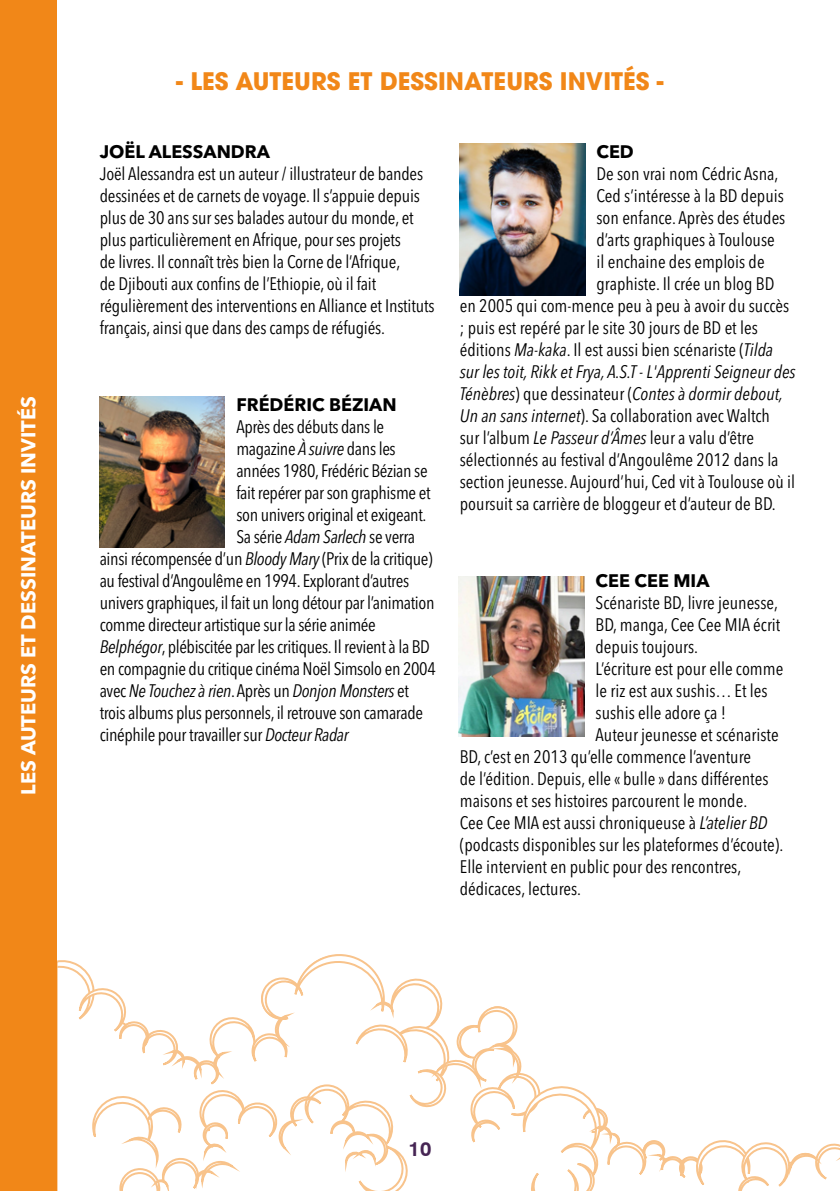
<style>
.page{position:relative;width:840px;height:1191px;background:#fff}
.page>*{position:absolute;margin:0;border:0;box-sizing:border-box;transform-origin:0 0}
.t1{font:700 24px "Avant Garde LT";color:#f18718}
.t2{font:700 20px "Avenir Next LT Pro";color:#fff}
.t3{font:700 20px "Swiss 721 BT";color:#462554}
.t4{font:condensed 18px/22px "Avenir Next LT Pro";letter-spacing:-.01em;color:#000}
.t5{font:italic condensed 18px "Avenir Next LT Pro";color:#000}
.t6{font:italic condensed 18px "Avenir Next LT Pro";letter-spacing:-.02em;color:#000}
.t7{font:700 18px "Avenir Next LT Pro";color:#000}
.s1{font-style:italic}
.s2{font-style:normal}
</style>
<div class="page">
<svg style="left:57px;top:954px;width:782px;height:237px"></svg>
<div style="left:0;top:0;width:57px;height:1191px;background:#f18718"></div>
<img style="left:100px;top:396px;width:125px;height:152px">
<img style="left:458px;top:576px;width:126px;height:160px">
<img style="left:459px;top:144px;width:125px;height:151px">
<p class="t2" style="left:16px;top:794px;width:400px;rotate:-90deg">LES AUTEURS ET DESSINATEURS INVITÉS</p>
<h1 class="t1" style="left:176px;top:65px;width:488px">- LES AUTEURS ET DESSINATEURS INVITÉS -</h1>
<p class="t7" style="left:100px;top:140px;width:172px">JOËL ALESSANDRA</p>
<p class="t4" style="left:100px;top:162px;width:336px">Joël Alessandra est un auteur / illustrateur de bandes dessinées et de carnets de voyage. Il s’appuie depuis plus de 30 ans sur ses balades autour du monde, et plus particulièrement en Afrique, pour ses projets<br>de livres. Il connaît très bien la Corne de l’Afrique,<br>de Djibouti aux confins de l’Ethiopie, où il fait régulièrement des interventions en Alliance et Instituts français, ainsi que dans des camps de réfugiés.</p>
<p class="t7" style="left:236px;top:394px;width:162px">FRÉDÉRIC BÉZIAN</p>
<p class="t4" style="left:236px;top:416px;width:149px">Après des débuts dans le</p>
<p class="t4" style="left:236px;top:438px;width:161px">magazine <span class="s1">À suivre</span> dans les</p>
<p class="t4" style="left:236px;top:460px;width:193px">années 1980, Frédéric Bézian se</p>
<p class="t4" style="left:236px;top:482px;width:195px">fait repérer par son graphisme et</p>
<p class="t4" style="left:236px;top:504px;width:191px">son univers original et exigeant.</p>
<p class="t4" style="left:236px;top:526px;width:180px">Sa série <span class="s1">Adam Sarlech</span> se verra</p>
<p class="t4" style="left:100px;top:548px;width:334px">ainsi récompensée d’un <span class="s1">Bloody Mary</span> (Prix de la critique)</p>
<p class="t4" style="left:100px;top:570px;width:311px">au festival d’Angoulême en 1994. Explorant d’autres</p>
<p class="t4" style="left:100px;top:592px;width:336px">univers graphiques, il fait un long détour par l’animation</p>
<p class="t4" style="left:100px;top:614px;width:277px">comme directeur artistique sur la série animée</p>
<p class="t4" style="left:100px;top:635px;width:331px"><span class="s1">Belphégor</span>, plébiscitée par les critiques. Il revient à la BD</p>
<p class="t4" style="left:100px;top:657px;width:337px">en compagnie du critique cinéma Noël Simsolo en 2004</p>
<p class="t6" style="left:100px;top:680px;width:310px"><span class="s2">avec</span> Ne Touchez à rien<span class="s2">. Après un</span> Donjon Monsters <span class="s2">et</span></p>
<p class="t4" style="left:100px;top:701px;width:324px">trois albums plus personnels, il retrouve son camarade</p>
<p class="t4" style="left:100px;top:723px;width:250px">cinéphile pour travailler sur <span class="s1">Docteur Radar</span></p>
<p class="t7" style="left:596px;top:140px;width:39px">CED</p>
<p class="t4" style="left:596px;top:162px;width:183px">De son vrai nom Cédric Asna,</p>
<p class="t4" style="left:596px;top:184px;width:189px">Ced s’intéresse à la BD depuis</p>
<p class="t4" style="left:596px;top:206px;width:190px">son enfance. Après des études</p>
<p class="t4" style="left:596px;top:228px;width:180px">d’arts graphiques à Toulouse</p>
<p class="t4" style="left:596px;top:250px;width:169px">il enchaine des emplois de</p>
<p class="t4" style="left:596px;top:272px;width:179px">graphiste. Il crée un blog BD</p>
<p class="t4" style="left:459px;top:294px;width:331px">en 2005 qui com-mence peu à peu à avoir du succès</p>
<p class="t4" style="left:459px;top:316px;width:299px">; puis est repéré par le site 30 jours de BD et les</p>
<p class="t4" style="left:459px;top:338px;width:314px">éditions <span class="s1">Ma-kaka</span>. Il est aussi bien scénariste (<span class="s1">Tilda</span></p>
<p class="t5" style="left:459px;top:360px;width:337px">sur les toit, Rikk et Frya, A.S.T - L'Apprenti Seigneur des</p>
<p class="t5" style="left:459px;top:382px;width:324px">Ténèbres<span class="s2">) que dessinateur (</span>Contes à dormir debout,</p>
<p class="t4" style="left:459px;top:404px;width:311px"><span class="s1">Un an sans internet</span>). Sa collaboration avec Waltch</p>
<p class="t4" style="left:459px;top:426px;width:295px">sur l’album <span class="s1">Le Passeur d’Âmes</span> leur a valu d’être</p>
<p class="t4" style="left:459px;top:448px;width:320px">sélectionnés au festival d’Angoulême 2012 dans la</p>
<p class="t4" style="left:459px;top:470px;width:336px">section jeunesse. Aujourd’hui, Ced vit à Toulouse où il</p>
<p class="t4" style="left:459px;top:492px;width:317px">poursuit sa carrière de bloggeur et d’auteur de BD.</p>
<p class="t7" style="left:595px;top:569px;width:115px">CEE CEE MIA</p>
<p class="t4" style="left:595px;top:591px;width:184px">Scénariste BD, livre jeunesse,</p>
<p class="t4" style="left:595px;top:613px;width:186px">BD, manga, Cee Cee MIA écrit</p>
<p class="t4" style="left:595px;top:635px;width:104px">depuis toujours.</p>
<p class="t4" style="left:595px;top:657px;width:189px">L’écriture est pour elle comme</p>
<p class="t4" style="left:595px;top:679px;width:173px">le riz est aux sushis… Et les</p>
<p class="t4" style="left:595px;top:701px;width:132px">sushis elle adore ça !</p>
<p class="t4" style="left:595px;top:723px;width:184px">Auteur jeunesse et scénariste</p>
<p class="t4" style="left:459px;top:745px;width:292px">BD, c’est en 2013 qu’elle commence l’aventure</p>
<p class="t4" style="left:459px;top:767px;width:310px">de l’édition. Depuis, elle « bulle » dans différentes</p>
<p class="t4" style="left:459px;top:789px;width:289px">maisons et ses histoires parcourent le monde.</p>
<p class="t4" style="left:459px;top:811px;width:309px">Cee Cee MIA est aussi chroniqueuse à <span class="s1">L’atelier BD</span></p>
<p class="t4" style="left:459px;top:833px;width:325px">(podcasts disponibles sur les plateformes d’écoute).</p>
<p class="t4" style="left:459px;top:855px;width:283px">Elle intervient en public pour des rencontres,</p>
<p class="t4" style="left:459px;top:877px;width:123px">dédicaces, lectures.</p>
<p class="t3" style="left:408px;top:1135px;width:24px">10</p>
</div>
